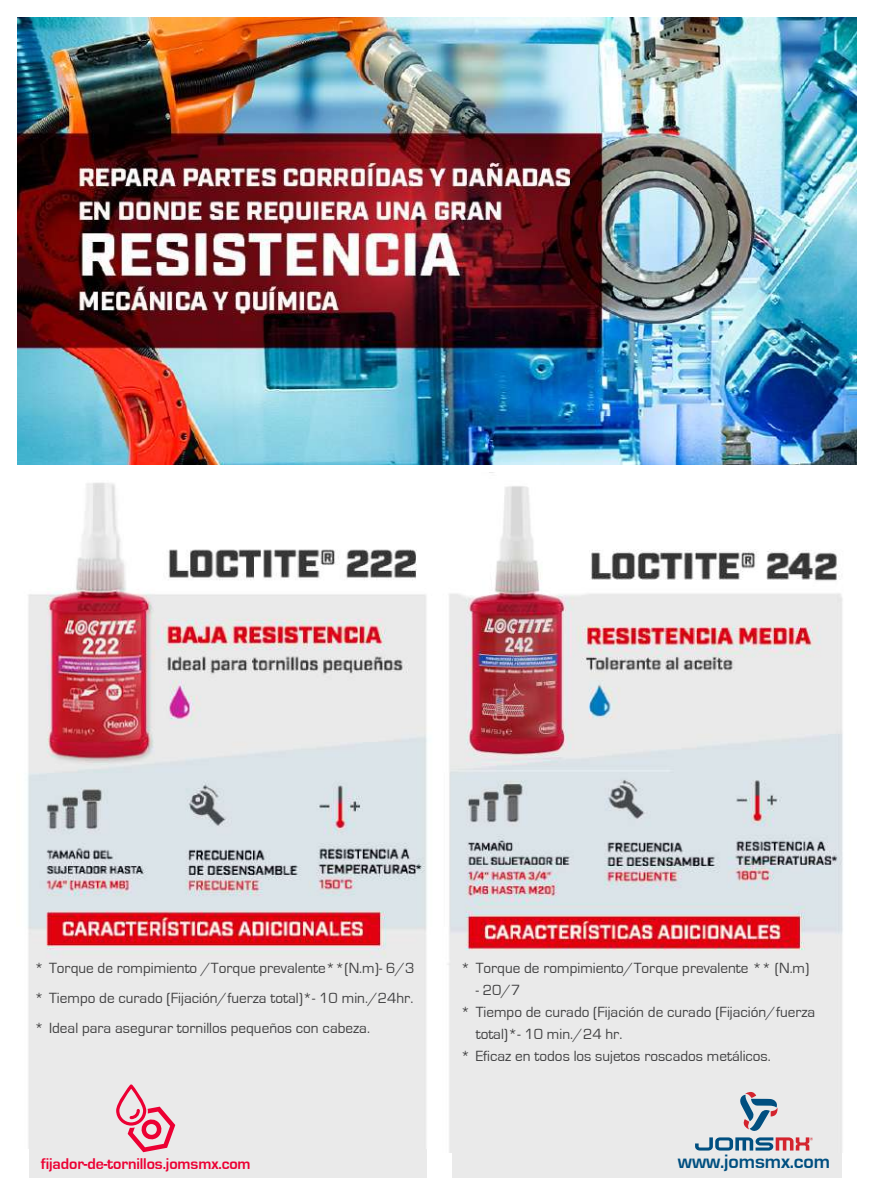
<style>
.page{position:relative;width:874px;height:1199px;background:#fff}
.page>*{position:absolute;margin:0;border:0;box-sizing:border-box;transform-origin:0 0}
.t1{font:700 20px "Eurostile";letter-spacing:-.005em;color:#004f80}
.t2{font:700 16px "Eurostile";letter-spacing:-.005em;color:#ec0033}
.t3{font:15.2px/30px "Eurostile";color:#414142;text-align:justify}
</style>
<div class="page">
<div style="left:452px;top:942px;width:389px;height:234px;background:#eaeaea"></div>
<div style="left:29px;top:942px;width:397px;height:234px;background:#eaeaea"></div>
<img style="left:18px;top:17px;width:837px;height:447px">
<img style="left:27px;top:482px;width:400px;height:666px">
<svg style="left:116px;top:1084px;width:59px;height:67px"></svg>
<img style="left:448px;top:472px;width:395px;height:679px">
<svg style="left:694px;top:1137px;width:118px;height:13px"></svg>
<svg style="left:739px;top:1088px;width:39px;height:42px"></svg>
<p class="t3" style="left:34px;top:953px;width:381px">* Torque de rompimiento /Torque prevalente**(N.m)- 6/3 * Tiempo de curado (Fijación/fuerza total)*- 10 min./24hr. * Ideal para asegurar tornillos pequeños con cabeza.</p>
<p class="t3" style="left:460px;top:953px;width:350px">* Torque de rompimiento/Torque prevalente ** (N.m)</p>
<p class="t3" style="left:475px;top:975px;width:46px">- 20/7</p>
<p class="t3" style="left:460px;top:997px;width:356px">* Tiempo de curado (Fijación de curado (Fijación/fuerza</p>
<p class="t3" style="left:475px;top:1019px;width:148px">total)*- 10 min./24 hr.</p>
<p class="t3" style="left:460px;top:1041px;width:311px">* Eficaz en todos los sujetos roscados metálicos.</p>
<p class="t2" style="left:41px;top:1154px;width:211px">fijador-de-tornillos.jomsmx.com</p>
<h1 class="t1" style="left:677px;top:1149px;width:154px">www.jomsmx.com</h1>
</div>
